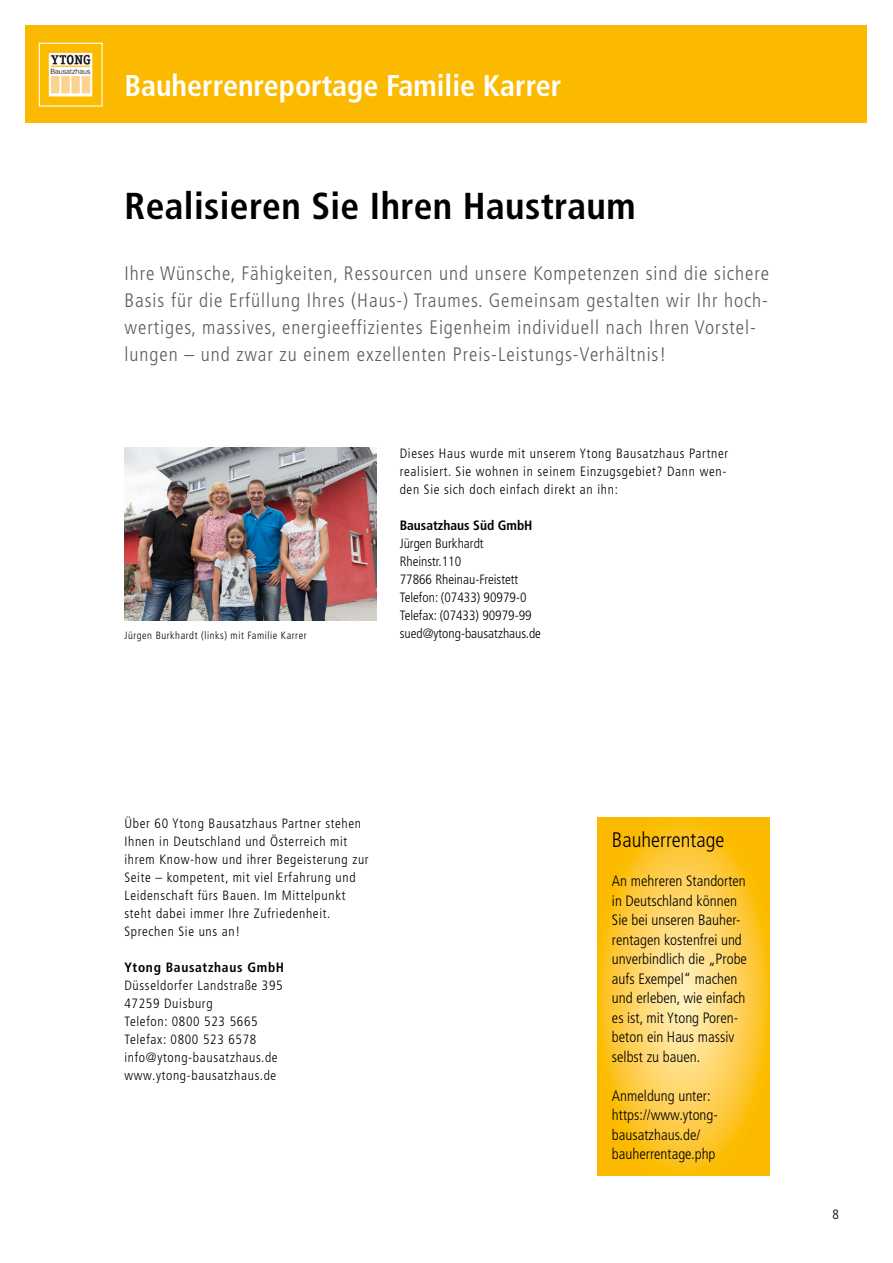
<style>
.page{position:relative;width:893px;height:1263px;background:#fff}
.page>*{position:absolute;margin:0;border:0;box-sizing:border-box;transform-origin:0 0}
.t1{font:700 condensed 37.5px "Frutiger";letter-spacing:.01em;color:#000}
.t2{font:700 condensed 30px "Frutiger";color:#fff}
.t3{font:300 condensed 21px "Frutiger";color:#000}
.t4{font:300 condensed 19.5px/27px "Frutiger";letter-spacing:.05em;color:#5f5e5e}
.t5{font:300 condensed 15px/19.5px "Frutiger";color:#000}
.t6{font:300 condensed 13.5px/18px "Frutiger";letter-spacing:.05em;color:#000}
.t7{font:300 condensed 13.5px/18px "Frutiger";color:#000}
.t8{font:700 condensed 13.5px "Frutiger";letter-spacing:.05em;color:#000}
.t9{font:700 condensed 13.5px "Frutiger";color:#000}
.t10{font:300 condensed 10.5px "Frutiger";letter-spacing:.05em;color:#000}
</style>
<div class="page">
<div style="left:26px;top:26px;width:841px;height:97px;background:#fbba00"></div>
<img style="left:48px;top:52px;width:45px;height:45px">
<div style="left:39px;top:43px;width:64px;height:64px;border:1px solid #fff"></div>
<svg style="left:597px;top:817px;width:173px;height:358px"></svg>
<img style="left:124px;top:448px;width:252px;height:173px">
<h2 class="t2" style="left:124px;top:67px;width:439px">Bauherrenreportage Familie Karrer</h2>
<h1 class="t1" style="left:124px;top:184px;width:513px">Realisieren Sie Ihren Haustraum</h1>
<p class="t4" style="left:124px;top:260px;width:646px">Ihre Wünsche, Fähigkeiten, Ressourcen und unsere Kompetenzen sind die sichere Basis für die Erfüllung Ihres (Haus-) Traumes. Gemeinsam gestalten wir Ihr hoch&shy;wertiges, massives, energieeffizientes Eigenheim individuell nach Ihren Vorstel&shy;lungen – und zwar zu einem exzellenten Preis-Leistungs-Verhältnis!</p>
<p class="t10" style="left:124px;top:630px;width:184px">Jürgen Burkhardt (links) mit Familie Karrer</p>
<p class="t6" style="left:400px;top:444px;width:330px">Dieses Haus wurde mit unserem Ytong Bausatzhaus Partner realisiert. Sie wohnen in seinem Einzugsgebiet? Dann wen&shy;den Sie sich doch einfach direkt an ihn:</p>
<p class="t9" style="left:400px;top:517px;width:134px">Bausatzhaus Süd GmbH</p>
<p class="t7" style="left:400px;top:534px;width:143px">Jürgen Burkhardt<br>Rheinstr.110<br>77866 Rheinau-Freistett<br>Telefon: (07433) 90979-0<br>Telefax: (07433) 90979-99 sued@ytong-bausatzhaus.de</p>
<p class="t6" style="left:124px;top:814px;width:246px">Über 60 Ytong Bausatzhaus Partner stehen Ihnen in Deutschland und Österreich mit ihrem Know-how und ihrer Begeisterung zur Seite – kompetent, mit viel Erfahrung und Leidenschaft fürs Bauen. Im Mittelpunkt steht dabei immer Ihre Zufriedenheit.<br>Sprechen Sie uns an!</p>
<p class="t8" style="left:124px;top:959px;width:161px">Ytong Bausatzhaus GmbH</p>
<p class="t6" style="left:124px;top:976px;width:160px">Düsseldorfer Landstraße 395<br>47259 Duisburg<br>Telefon: 0800 523 5665<br>Telefax: 0800 523 6578 info@ytong-bausatzhaus.de www.ytong-bausatzhaus.de</p>
<h3 class="t3" style="left:612px;top:828px;width:114px">Bauherrentage</h3>
<p class="t5" style="left:612px;top:871px;width:137px">An mehreren Standorten in Deutschland können<br>Sie bei unseren Bauher&shy;rentagen kostenfrei und unverbindlich die „Probe aufs Exempel“ machen und erleben, wie einfach es ist, mit Ytong Poren&shy;beton ein Haus massiv selbst zu bauen.</p>
<p class="t5" style="left:612px;top:1086px;width:107px">Anmeldung unter: https://www.ytong&shy;bausatzhaus.de/ bauherrentage.php</p>
<p class="t6" style="left:833px;top:1205px;width:8px">8</p>
</div>
